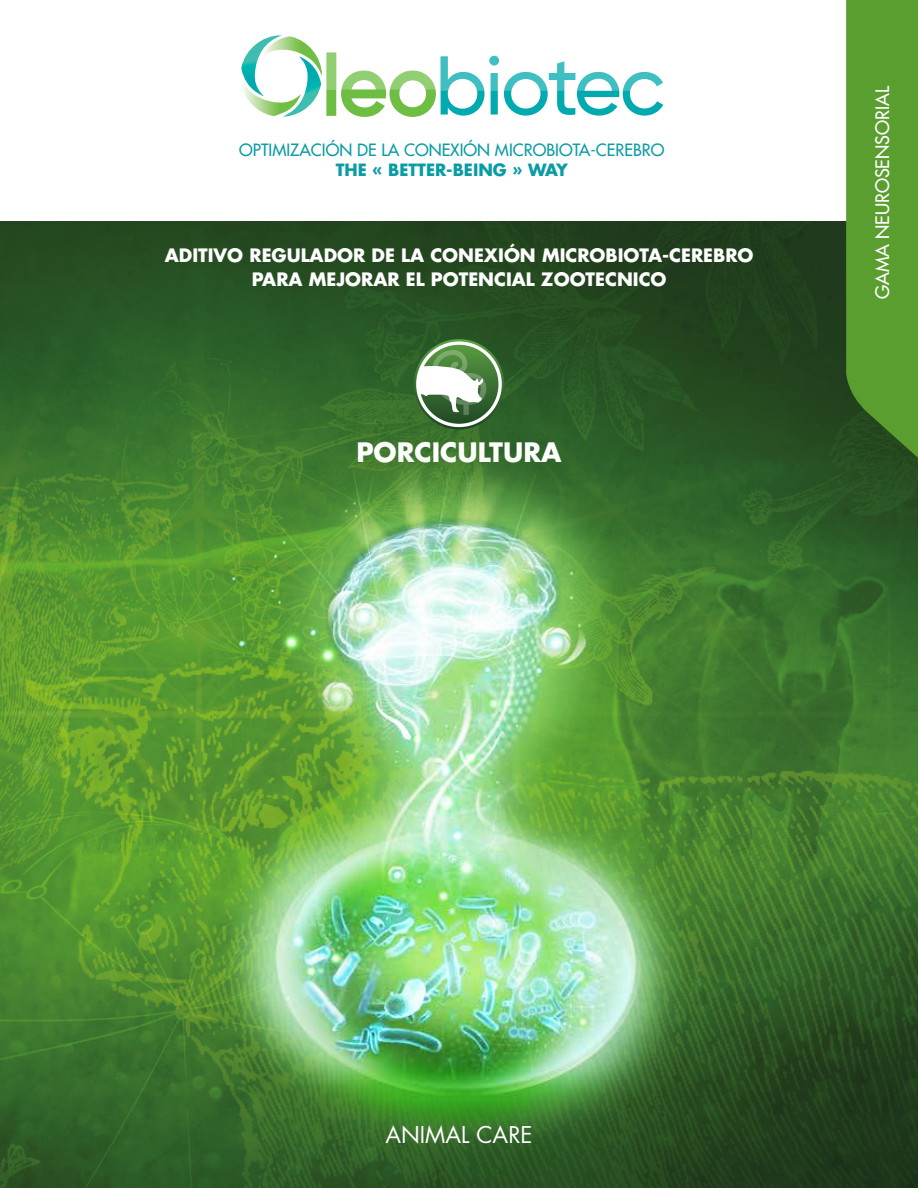
<style>
.page{position:relative;width:918px;height:1188px;background:#fff}
.page>*{position:absolute;margin:0;border:0;box-sizing:border-box;transform-origin:0 0}
.t1{font:700 26.1px "Futura Std";color:#fff}
.t2{font:22.5px "Futura Std";color:#fff}
.t3{font:500 18.15px "Futura Std";color:#fff}
.t4{font:700 18px/24px "Futura Std";color:#fff;text-align:center}
.t5{font:500 16.5px "Futura Std";color:#0a9ca4}
.t6{font:700 16.5px "Futura Std";color:#0a9ca4}
</style>
<div class="page">
<img style="left:0;top:222px;width:918px;height:966px">
<svg style="left:491px;top:91px;width:7px;height:24px"></svg>
<div style="left:491px;top:73px;width:7px;height:18px;background:#3fbfc2"></div>
<div style="left:489px;top:56px;width:10px;height:9px;background:#3fbfc2;border-radius:50%"></div>
<svg style="left:504px;top:61px;width:159px;height:55px"></svg>
<svg style="left:241px;top:35px;width:244px;height:82px"></svg>
<img style="left:168px;top:406px;width:566px;height:782px">
<svg style="left:846px;top:0;width:72px;height:477px"></svg>
<svg style="left:414px;top:339px;width:90px;height:90px"></svg>
<div style="left:416px;top:341px;width:86px;height:86px;border:3px solid #fff;border-radius:50%"></div>
<svg style="left:417px;top:350px;width:70px;height:65px"></svg>
<p class="t5" style="left:239px;top:140px;width:427px">OPTIMIZACIÓN DE LA CONEXIÓN MICROBIOTA-CEREBRO</p>
<p class="t6" style="left:336px;top:159px;width:234px">THE « BETTER-BEING » WAY</p>
<p class="t4" style="left:165px;top:243px;width:590px">ADITIVO REGULADOR DE LA CONEXIÓN MICROBIOTA-CEREBRO<br>PARA MEJORAR EL POTENCIAL ZOOTECNICO</p>
<h1 class="t1" style="left:356px;top:435px;width:207px">PORCICULTURA</h1>
<p class="t3" style="left:871px;top:299px;width:214px;rotate:-90deg">GAMA NEUROSENSORIAL</p>
<p class="t2" style="left:385px;top:1121px;width:149px">ANIMAL CARE</p>
</div>
